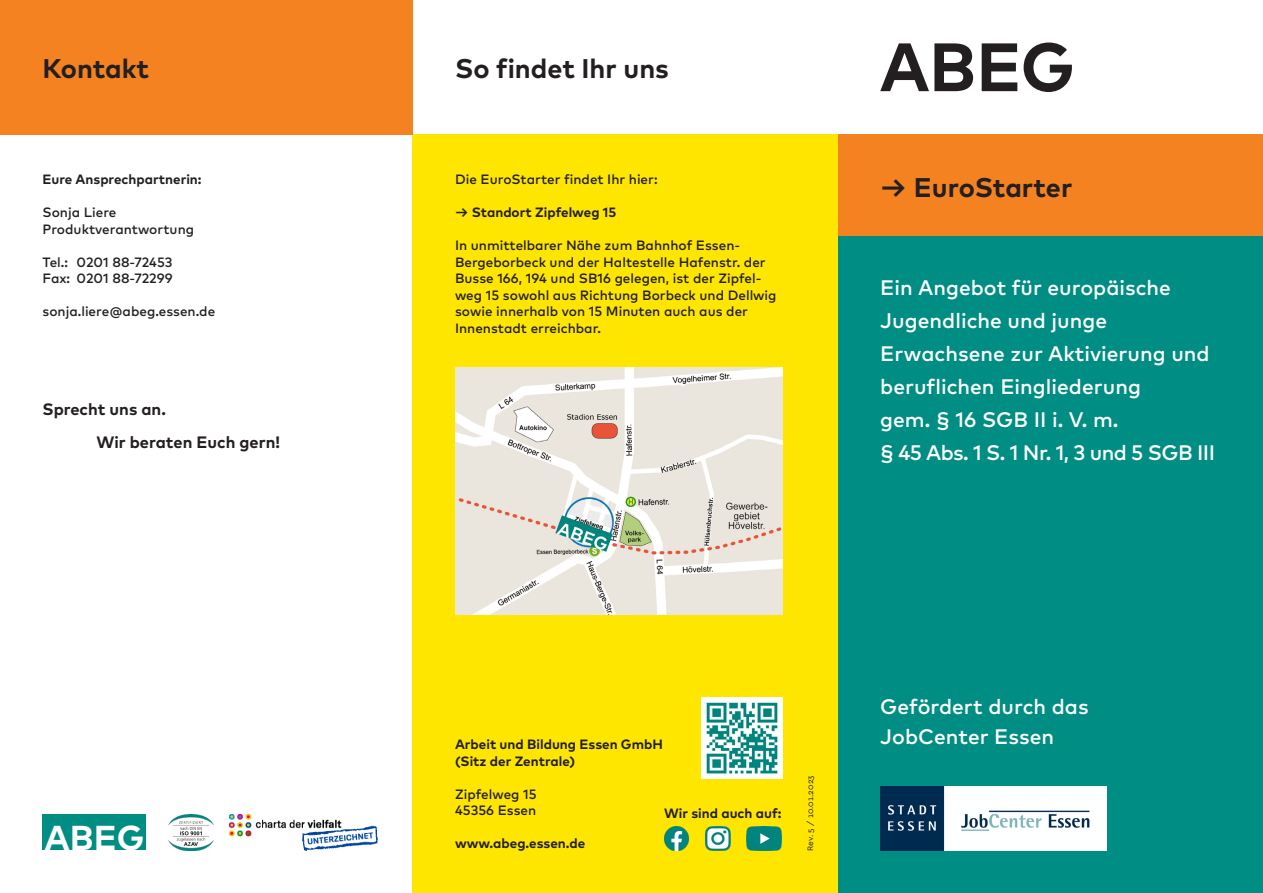
<style>
.page{position:relative;width:1263px;height:893px;background:#fff}
.page>*{position:absolute;margin:0;border:0;box-sizing:border-box;transform-origin:0 0}
.t1{font:700 34.5px "Mark Pro";color:#fff}
.t2{font:700 27px "Mark Pro";color:#231f20}
.t3{font:500 21px/33px "Mark Pro";color:#fff}
.Aufzählung{font:700 16.5px "Mark Pro";color:#231f20}
.Fließtext{font:500 13.5px/16.5px "Mark Pro";color:#231f20}
.Fließtext-2{font:700 13.5px "Mark Pro";color:#231f20}
.t4{font:8.4px "Cera Pro";color:#231f20}
</style>
<div class="page">
<div style="left:838px;top:135px;width:425px;height:101px;background:#f58220"></div>
<div style="left:838px;top:236px;width:425px;height:657px;background:#008e84"></div>
<svg style="left:880px;top:43px;width:192px;height:49px"></svg>
<img style="left:880px;top:787px;width:226px;height:63px">
<div style="left:412px;top:135px;width:426px;height:758px;background:#ffe601"></div>
<img style="left:230px;top:814px;width:147px;height:37px">
<div style="left:0;top:0;width:412px;height:135px;background:#f58220"></div>
<img style="left:169px;top:814px;width:44px;height:37px">
<img style="left:455px;top:368px;width:327px;height:246px">
<div style="left:43px;top:814px;width:103px;height:36px;background:#008e84"></div>
<img style="left:701px;top:698px;width:81px;height:80px">
<img style="left:746px;top:826px;width:35px;height:25px">
<img style="left:705px;top:826px;width:25px;height:25px">
<img style="left:664px;top:826px;width:25px;height:25px">
<p class="t2" style="left:43px;top:48px;width:108px">Kontakt</p>
<p class="t2" style="left:455px;top:48px;width:215px">So findet Ihr uns</p>
<p class="Fließtext-2" style="left:43px;top:169px;width:161px">Eure Ansprechpartnerin:</p>
<p class="Fließtext" style="left:43px;top:203px;width:75px">Sonja Liere</p>
<p class="Fließtext" style="left:43px;top:219px;width:153px">Produktverantwortung</p>
<p class="Fließtext" style="left:43px;top:252px;width:132px">Tel.: 0201 88-72453</p>
<p class="Fließtext" style="left:43px;top:269px;width:132px">Fax: 0201 88-72299</p>
<p class="Fließtext" style="left:43px;top:302px;width:174px">sonja.liere@abeg.essen.de</p>
<p class="Aufzählung" style="left:43px;top:397px;width:125px">Sprecht uns an.</p>
<p class="Aufzählung" style="left:97px;top:430px;width:185px">Wir beraten Euch gern!</p>
<p class="Fließtext" style="left:455px;top:170px;width:204px">Die EuroStarter findet Ihr hier:</p>
<p class="Fließtext-2" style="left:455px;top:202px;width:163px">→ Standort Zipfelweg 15</p>
<p class="Fließtext" style="left:455px;top:236px;width:323px">In unmittelbarer Nähe zum Bahnhof Essen-Bergeborbeck und der Haltestelle Hafenstr. der Busse 166, 194 und SB16 gelegen, ist der Zipfel&shy;weg 15 sowohl aus Richtung Borbeck und Dellwig sowie innerhalb von 15 Minuten auch aus der Innenstadt erreichbar.</p>
<p class="t2" style="left:880px;top:167px;width:194px">→ EuroStarter</p>
<p class="t3" style="left:880px;top:270px;width:292px">Ein Angebot für europäische</p>
<p class="t3" style="left:880px;top:303px;width:336px">Jugendliche und junge<br>Erwachsene zur Aktivierung und beruflichen Eingliederung<br>gem. § 16 SGB II i. V. m.<br>§ 45 Abs. 1 S. 1 Nr. 1, 3 und 5 SGB III</p>
<p class="t1" style="left:44px;top:812px;width:101px">ABEG</p>
<p class="Fließtext-2" style="left:455px;top:734px;width:209px">Arbeit und Bildung Essen GmbH</p>
<p class="Fließtext-2" style="left:455px;top:751px;width:122px">(Sitz der Zentrale)</p>
<p class="Fließtext" style="left:455px;top:785px;width:83px">Zipfelweg 15</p>
<p class="Fließtext" style="left:455px;top:801px;width:83px">45356 Essen</p>
<p class="Fließtext-2" style="left:455px;top:833px;width:132px">www.abeg.essen.de</p>
<p class="Fließtext-2" style="left:664px;top:803px;width:119px">Wir sind auch auf:</p>
<p class="t4" style="left:805px;top:851px;width:77px;rotate:-90deg">Rev. 5 / 10.01.2023</p>
<p class="t3" style="left:880px;top:688px;width:210px">Gefördert durch das</p>
<p class="t3" style="left:880px;top:718px;width:175px">JobCenter Essen</p>
</div>
